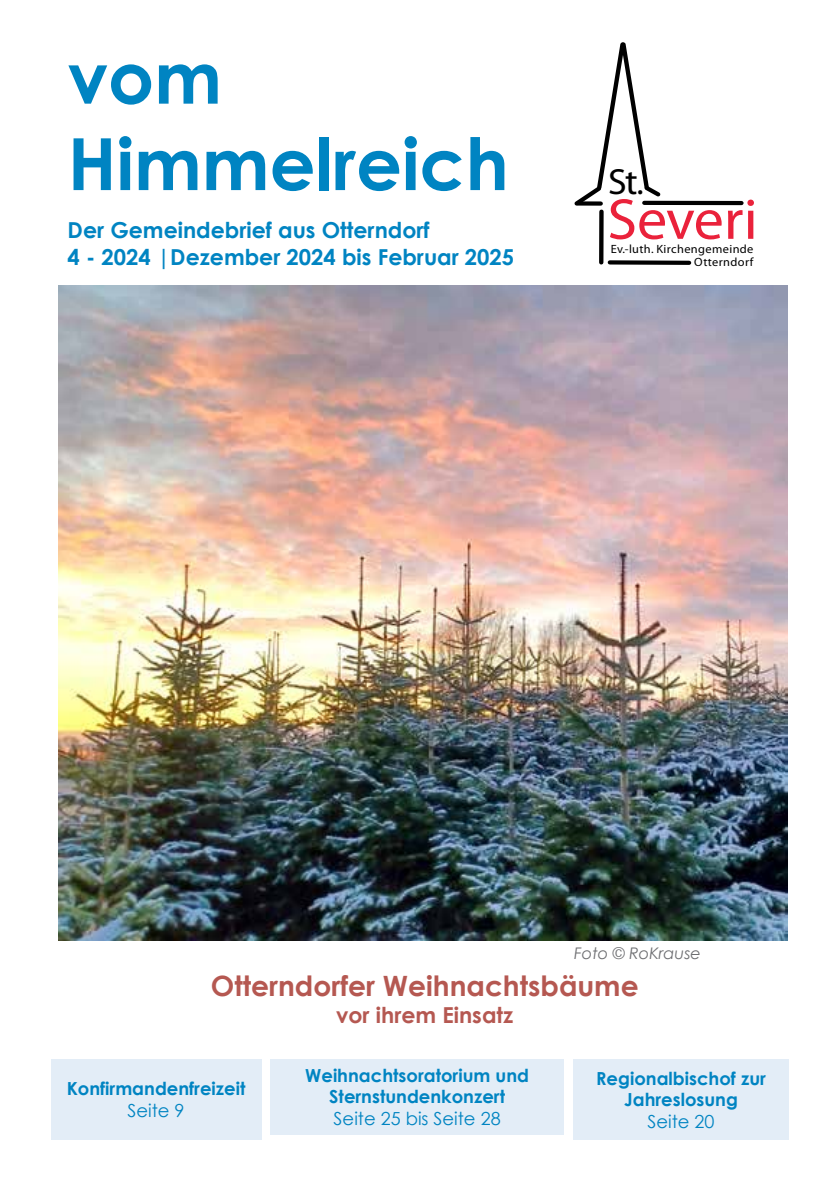
<style>
.page{position:relative;width:840px;height:1191px;background:#fff}
.page>*{position:absolute;margin:0;border:0;box-sizing:border-box;transform-origin:0 0}
.t1{font:700 72px/86.4px "Century Gothic";color:#0084c2}
.t2{font:58px "Myriad Pro";color:#ea223b}
.t3{font:36.6px "Myriad Pro";color:#000}
.t4{font:700 28px "Century Gothic";color:#b55851}
.t5{font:700 22px/26.4px "Century Gothic";color:#0084c2}
.t6{font:700 22px "Century Gothic";color:#b55851}
.t7{font:700 18px/21.6px "Century Gothic";color:#0084c2;text-align:center}
.t8{font:18px "Century Gothic";color:#0084c2}
.t9{font:italic 16px "Century Gothic";color:#6d6e71}
.t10{font:12px/13.2px "Myriad Pro";letter-spacing:.03em;color:#000;text-align:right}
.s1{font-size:33.6px}
</style>
<div class="page">
<svg style="left:599px;top:212px;width:4px;height:50px"></svg>
<svg style="left:574px;top:42px;width:89px;height:164px"></svg>
<div style="left:577px;top:201px;width:23px;height:5px;background:#000"></div>
<hr style="left:644px;top:201px;width:97px;height:4px;background:#000">
<div style="left:609px;top:260px;width:79px;height:5px;background:#000"></div>
<div style="left:51px;top:1059px;width:210px;height:81px;background:#e3edf7"></div>
<div style="left:270px;top:1059px;width:293px;height:75px;background:#e3edf7"></div>
<div style="left:573px;top:1059px;width:215px;height:81px;background:#e3edf7"></div>
<img style="left:58px;top:285px;width:728px;height:655px">
<h1 class="t1" style="left:68px;top:31px;width:442px">vom<br>Himmelreich</h1>
<p class="t5" style="left:68px;top:216px;width:448px">Der Gemeindebrief aus Otterndorf<br>4 - 2024 |Dezember 2024 bis Februar 2025</p>
<h3 class="t3" style="left:607px;top:159px;width:37px">St<span class="s1">.</span></h3>
<h2 class="t2" style="left:607px;top:184px;width:152px">Severi</h2>
<p class="t10" style="left:610px;top:242px;width:144px">Ev.-luth. Kirchengemeinde<br>Otterndorf</p>
<p class="t9" style="left:573px;top:941px;width:128px">Foto © RoKrause</p>
<h3 class="t4" style="left:211px;top:965px;width:429px">Otterndorfer Weihnachtsbäume</h3>
<p class="t6" style="left:336px;top:998px;width:178px">vor ihrem Einsatz</p>
<p class="t7" style="left:67px;top:1077px;width:180px">Konfirmandenfreizeit</p>
<p class="t8" style="left:127px;top:1098px;width:59px">Seite 9</p>
<p class="t7" style="left:305px;top:1063px;width:225px">Weihnachtsoratorium und<br>Sternstundenkonzert</p>
<p class="t8" style="left:333px;top:1106px;width:168px">Seite 25 bis Seite 28</p>
<p class="t7" style="left:596px;top:1066px;width:171px">Regionalbischof zur<br>Jahreslosung</p>
<p class="t8" style="left:647px;top:1108px;width:68px">Seite 20</p>
</div>
